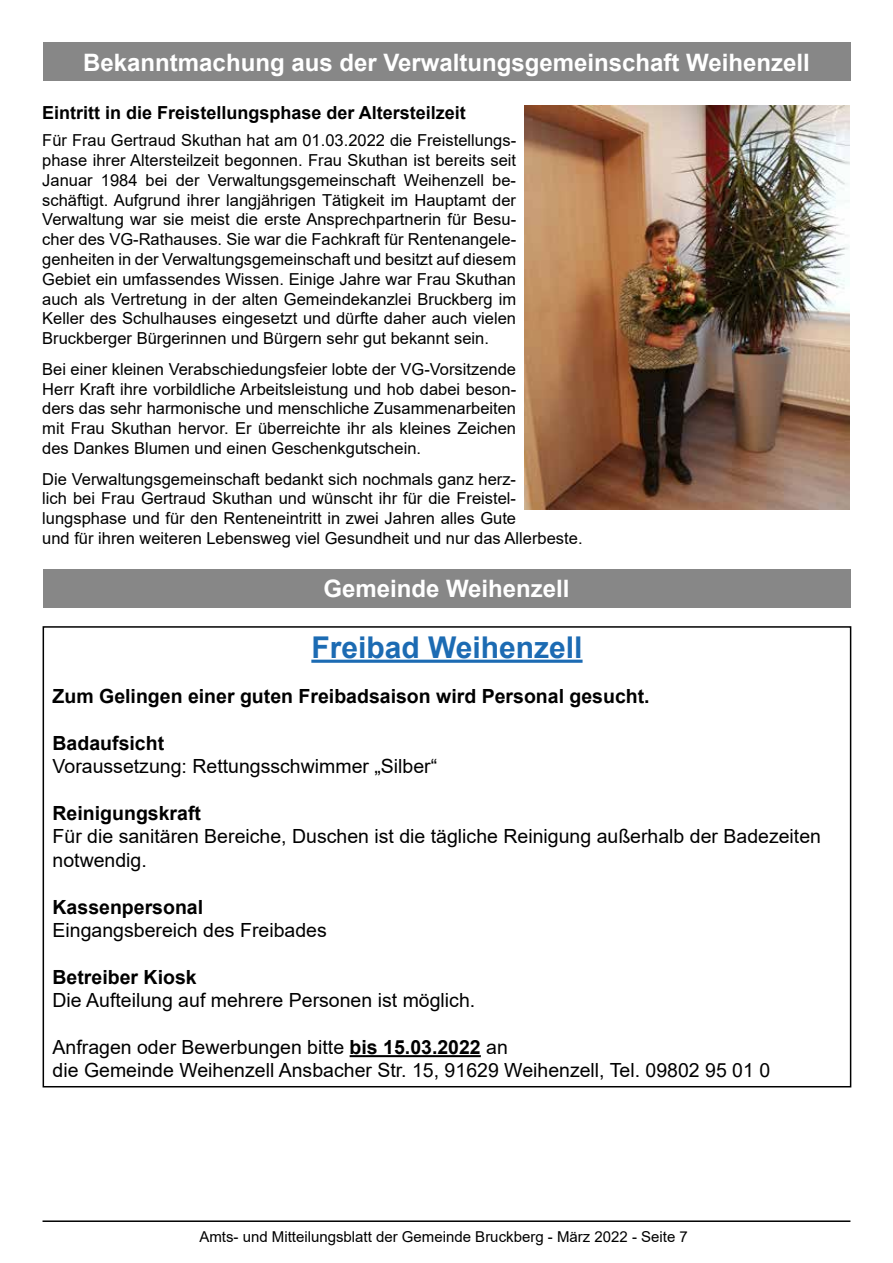
<style>
.page{position:relative;width:893px;height:1263px;background:#fff}
.page>*{position:absolute;margin:0;border:0;box-sizing:border-box;transform-origin:0 0}
.t1{font:700 30px "Arial";color:#1c6bb3}
.t2{font:700 24px "Arial";color:#fff}
.t3{font:19.5px/23.4px "Arial";color:#000}
.t4{font:700 19.5px "Arial";color:#000}
.t5{font:700 18px "Arial";color:#000}
.t6{font:16.5px/19.8px "Arial";color:#000;text-align:justify}
.t7{font:15px "Arial";color:#000}
.s1{font-weight:700}
</style>
<div class="page">
<hr style="left:43px;top:1220px;width:807px;height:2px;background:#000">
<div style="left:43px;top:43px;width:807px;height:38px;background:#878787"></div>
<img style="left:525px;top:105px;width:324px;height:405px">
<hr style="left:311px;top:660px;width:272px;height:3px;background:#1c6bb3">
<hr style="left:350px;top:1055px;width:131px;height:2px;background:#000">
<div style="left:43px;top:626px;width:808px;height:461px;border:2px solid #000"></div>
<div style="left:43px;top:569px;width:807px;height:38px;background:#878787"></div>
<h2 class="t2" style="left:83px;top:45px;width:728px">Bekanntmachung aus der Verwaltungsgemeinschaft Weihenzell</h2>
<p class="t5" style="left:42px;top:100px;width:425px">Eintritt in die Freistellungsphase der Altersteilzeit</p>
<p class="t6" style="left:42px;top:130px;width:475px">Für Frau Gertraud Skuthan hat am 01.03.2022 die Freistellungs&shy;phase ihrer Altersteilzeit begonnen. Frau Skuthan ist bereits seit Januar 1984 bei der Verwaltungsgemeinschaft Weihenzell be&shy;schäftigt. Aufgrund ihrer langjährigen Tätigkeit im Hauptamt der Verwaltung war sie meist die erste Ansprechpartnerin für Besu&shy;cher des VG-Rathauses. Sie war die Fachkraft für Rentenangele&shy;genheiten in der Verwaltungsgemeinschaft und besitzt auf diesem Gebiet ein umfassendes Wissen. Einige Jahre war Frau Skuthan auch als Vertretung in der alten Gemeindekanzlei Bruckberg im Keller des Schulhauses eingesetzt und dürfte daher auch vielen Bruckberger Bürgerinnen und Bürgern sehr gut bekannt sein.</p>
<p class="t6" style="left:42px;top:359px;width:475px">Bei einer kleinen Verabschiedungsfeier lobte der VG-Vorsitzende Herr Kraft ihre vorbildliche Arbeitsleistung und hob dabei beson&shy;ders das sehr harmonische und menschliche Zusammenarbeiten mit Frau Skuthan hervor. Er überreichte ihr als kleines Zeichen des Dankes Blumen und einen Geschenkgutschein.</p>
<p class="t6" style="left:42px;top:469px;width:542px;text-align:left">Die Verwaltungsgemeinschaft bedankt sich nochmals ganz herz-<br>lich bei Frau Gertraud Skuthan und wünscht ihr für die Freistel&shy;lungsphase und für den Renteneintritt in zwei Jahren alles Gute<br>und für ihren weiteren Lebensweg viel Gesundheit und nur das Allerbeste.</p>
<h2 class="t2" style="left:323px;top:572px;width:248px">Gemeinde Weihenzell</h2>
<h1 class="t1" style="left:311px;top:626px;width:273px">Freibad Weihenzell</h1>
<p class="t4" style="left:53px;top:682px;width:599px">Zum Gelingen einer guten Freibadsaison wird Personal gesucht.</p>
<p class="t4" style="left:53px;top:729px;width:113px">Badaufsicht</p>
<p class="t3" style="left:53px;top:754px;width:386px">Voraussetzung: Rettungsschwimmer „Silber“</p>
<p class="t4" style="left:53px;top:799px;width:150px">Reinigungskraft</p>
<p class="t3" style="left:53px;top:825px;width:770px">Für die sanitären Bereiche, Duschen ist die tägliche Reinigung außerhalb der Badezeiten notwendig.</p>
<p class="t4" style="left:53px;top:893px;width:152px">Kassenpersonal</p>
<p class="t3" style="left:53px;top:918px;width:276px">Eingangsbereich des Freibades</p>
<p class="t4" style="left:53px;top:963px;width:146px">Betreiber Kiosk</p>
<p class="t3" style="left:53px;top:988px;width:424px">Die Aufteilung auf mehrere Personen ist möglich.</p>
<p class="t3" style="left:53px;top:1035px;width:719px">Anfragen oder Bewerbungen bitte <span class="s1">bis 15.03.2022</span> an<br>die Gemeinde Weihenzell Ansbacher Str. 15, 91629 Weihenzell, Tel. 09802 95 01 0</p>
<p class="t7" style="left:199px;top:1226px;width:490px">Amts- und Mitteilungsblatt der Gemeinde Bruckberg - März 2022 - Seite 7</p>
</div>
